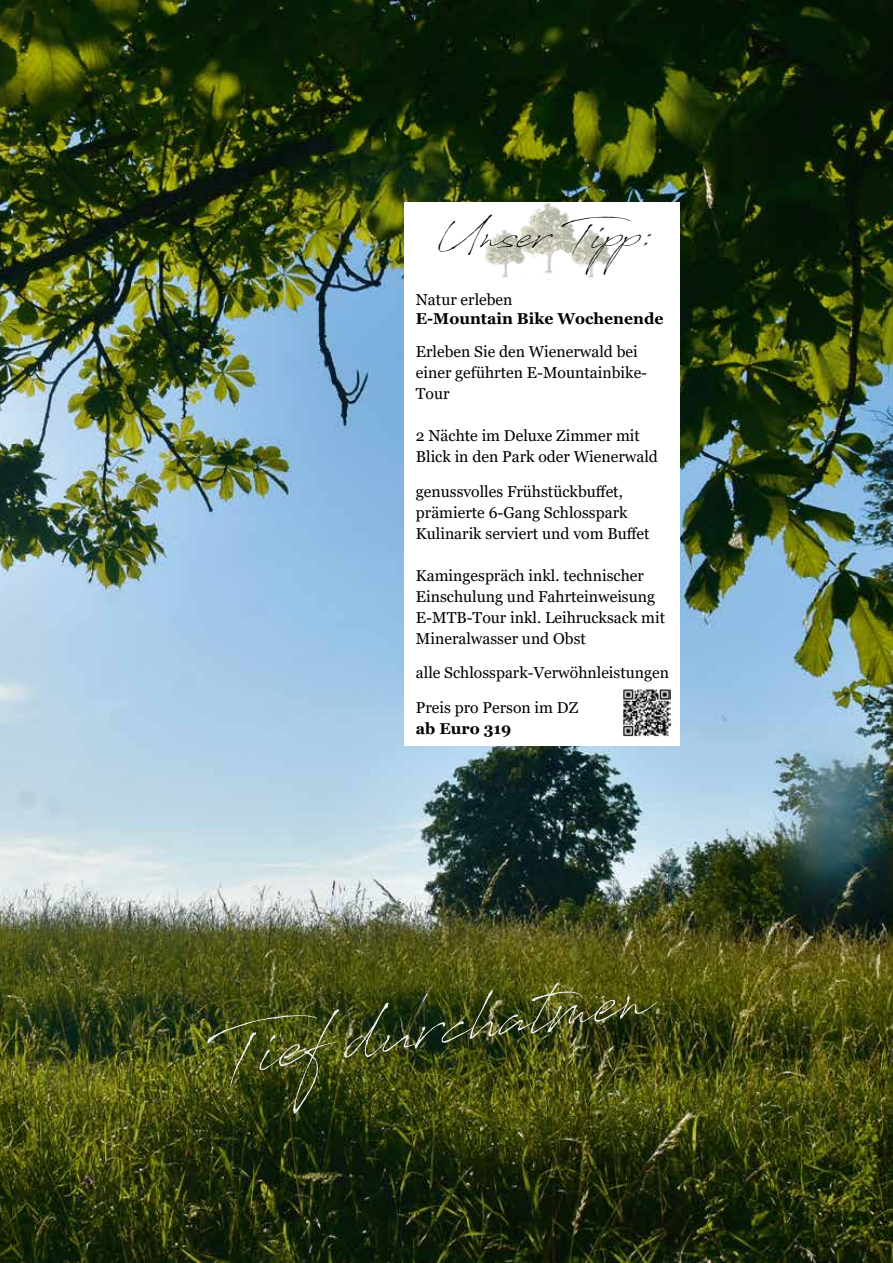
<style>
.page{position:relative;width:893px;height:1263px;background:#fff}
.page>*{position:absolute;margin:0;border:0;box-sizing:border-box;transform-origin:0 0}
.t1{font:73.5px "Antro Vectra";color:#ededed}
.t2{font:45px "Antro Vectra";color:#000}
.t3{font:15.75px/21px "Georgia";color:#000}
.t4{font:700 15.75px "Georgia";color:#000}
</style>
<div class="page">
<img style="left:0;top:0;width:893px;height:1263px">
<div style="left:405px;top:202px;width:275px;height:543px;background:#fff"></div>
<img style="left:395px;top:202px;width:216px;height:78px">
<img style="left:623px;top:689px;width:47px;height:48px">
<h2 class="t2" style="left:436px;top:205px;width:220px">Unser Tipp:</h2>
<p class="t3" style="left:416px;top:289px;width:98px">Natur erleben</p>
<p class="t4" style="left:416px;top:309px;width:249px">E-Mountain Bike Wochenende</p>
<p class="t3" style="left:416px;top:342px;width:233px">Erleben Sie den Wienerwald bei einer geführten E-Mountainbike-<br>Tour</p>
<p class="t3" style="left:416px;top:426px;width:243px">2 Nächte im Deluxe Zimmer mit<br>Blick in den Park oder Wienerwald</p>
<p class="t3" style="left:416px;top:481px;width:235px">genussvolles Frühstückbuffet, prämierte 6-Gang Schlosspark<br>Kulinarik serviert und vom Buffet</p>
<p class="t3" style="left:416px;top:565px;width:251px">Kamingespräch inkl. technischer<br>Einschulung und Fahrteinweisung<br>E-MTB-Tour inkl. Leihrucksack mit<br>Mineralwasser und Obst</p>
<p class="t3" style="left:416px;top:656px;width:255px;line-height:34.5px">alle Schlosspark-Verwöhnleistungen<br>Preis pro Person im DZ</p>
<p class="t4" style="left:416px;top:718px;width:97px">ab Euro 319</p>
<h1 class="t1" style="left:202px;top:1006px;width:446px;rotate:-8deg">Tief durchatmen</h1>
</div>
